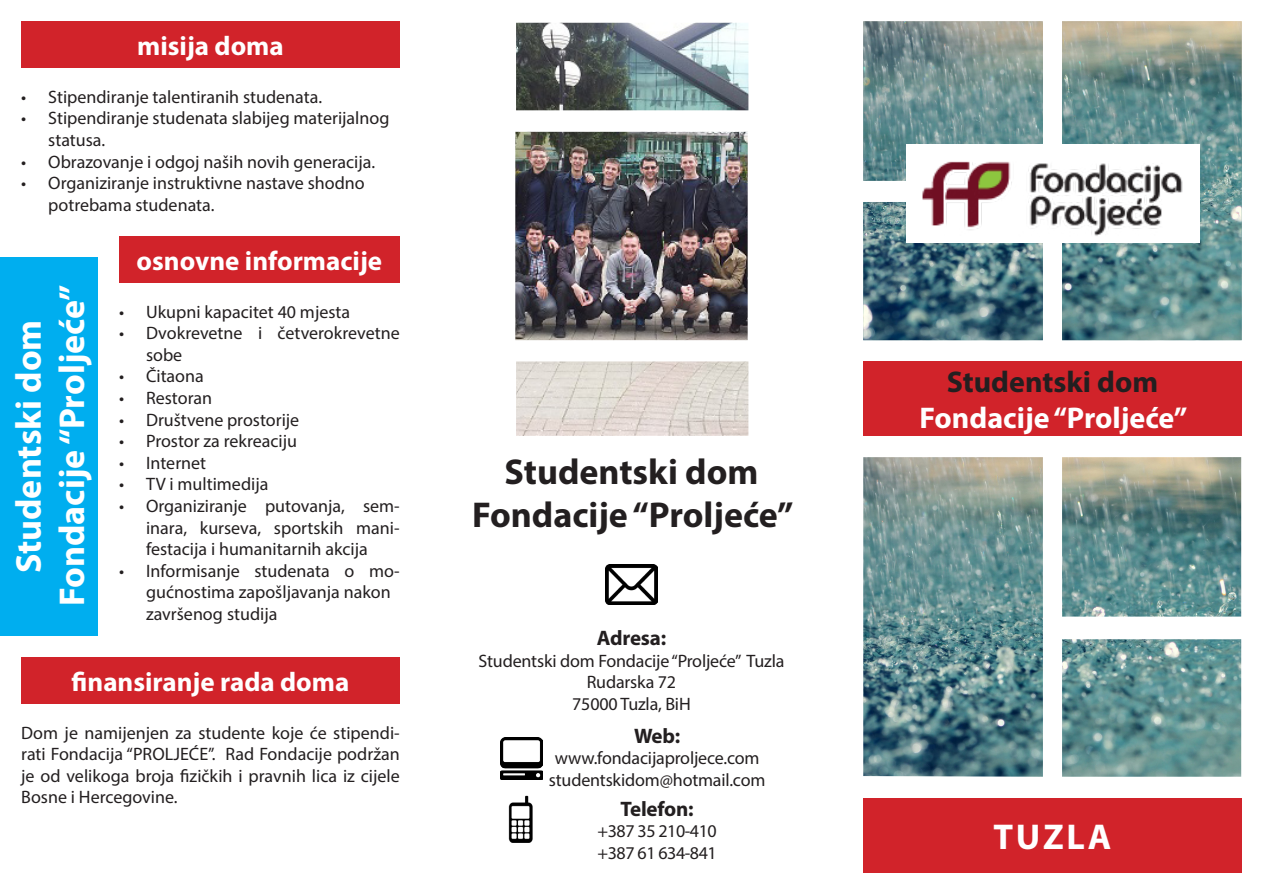
<style>
.page{position:relative;width:1263px;height:893px;background:#fff}
.page>*{position:absolute;margin:0;border:0;box-sizing:border-box;transform-origin:0 0}
.t1{font:700 36px "Myriad Pro";color:#fff}
.t2{font:700 36px "Myriad Pro";color:#231f20}
.t3{font:700 30px "Myriad Pro";color:#fff}
.t4{font:700 30px "Myriad Pro";color:#231f20}
.t5{font:700 27px "Myriad Pro";color:#fff}
.t6{font:700 21px "Myriad Pro";letter-spacing:-.01em;color:#231f20}
.t7{font:18px/21.6px "Myriad Pro";color:#231f20}
.t8{font:18px "Myriad Pro";letter-spacing:-.025em;color:#231f20}
</style>
<div class="page">
<div style="left:0;top:257px;width:98px;height:379px;background:#00aeef"></div>
<div style="left:21px;top:21px;width:379px;height:47px;background:#d1232a"></div>
<div style="left:119px;top:236px;width:281px;height:47px;background:#d1232a"></div>
<div style="left:21px;top:657px;width:379px;height:47px;background:#d1232a"></div>
<div style="left:863px;top:361px;width:379px;height:75px;background:#d1232a"></div>
<div style="left:863px;top:798px;width:379px;height:74px;background:#d1232a"></div>
<img style="left:605px;top:565px;width:53px;height:40px">
<img style="left:500px;top:737px;width:43px;height:43px">
<img style="left:508px;top:795px;width:25px;height:48px">
<img style="left:863px;top:21px;width:379px;height:319px">
<div style="left:907px;top:144px;width:293px;height:98px;background:#fff"></div>
<img style="left:922px;top:161px;width:261px;height:75px">
<img style="left:515px;top:23px;width:233px;height:413px">
<img style="left:863px;top:457px;width:378px;height:320px">
<p class="t5" style="left:137px;top:28px;width:148px">misija doma</p>
<p class="t7" style="left:21px;top:86px;width:302px">• Stipendiranje talentiranih studenata.</p>
<p class="t7" style="left:48px;top:107px;width:343px;text-indent:-27px">• Stipendiranje studenata slabijeg materijalnog statusa.</p>
<p class="t7" style="left:21px;top:150px;width:355px">• Obrazovanje i odgoj naših novih generacija.</p>
<p class="t7" style="left:48px;top:172px;width:318px;text-indent:-27px">• Organiziranje instruktivne nastave shodno potrebama studenata.</p>
<p class="t1" style="left:5px;top:573px;width:255px;rotate:-90deg">Studentski dom</p>
<p class="t1" style="left:48px;top:606px;width:323px;rotate:-90deg">Fondacije “Proljeće”</p>
<p class="t5" style="left:137px;top:243px;width:247px">osnovne informacije</p>
<p class="t7" style="left:119px;top:300px;width:233px">• Ukupni kapacitet 40 mjesta</p>
<p class="t7" style="left:146px;top:322px;width:255px;text-indent:-27px">• Dvokrevetne i četverokrevetne sobe</p>
<p class="t7" style="left:119px;top:365px;width:86px">• Čitaona</p>
<p class="t7" style="left:119px;top:387px;width:95px">• Restoran</p>
<p class="t7" style="left:119px;top:408px;width:182px">• Društvene prostorije</p>
<p class="t7" style="left:119px;top:430px;width:180px">• Prostor za rekreaciju</p>
<p class="t7" style="left:119px;top:452px;width:89px">• Internet</p>
<p class="t7" style="left:119px;top:473px;width:151px">• TV i multimedija</p>
<p class="t7" style="left:146px;top:495px;width:255px;text-align:justify;text-indent:-27px">• Organiziranje putovanja, sem&shy;inara, kurseva, sportskih mani&shy;festacija i humanitarnih akcija</p>
<p class="t7" style="left:146px;top:560px;width:255px;text-indent:-27px">• Informisanje studenata o mo&shy;gućnostima zapošljavanja nakon završenog studija</p>
<p class="t5" style="left:72px;top:664px;width:279px">finansiranje rada doma</p>
<p class="t7" style="left:21px;top:721px;width:380px;text-align:justify">Dom je namijenjen za studente koje će stipendi&shy;rati Fondacija “PROLJEĆE”. Rad Fondacije podržan je od velikoga broja fizičkih i pravnih lica iz cijele Bosne i Hercegovine.</p>
<p class="t2" style="left:505px;top:448px;width:255px">Studentski dom</p>
<p class="t2" style="left:472px;top:492px;width:323px">Fondacije “Proljeće”</p>
<p class="t6" style="left:597px;top:624px;width:71px">Adresa:</p>
<p class="t7" style="left:478px;top:650px;width:307px">Studentski dom Fondacije“Proljeće” Tuzla</p>
<p class="t7" style="left:587px;top:671px;width:91px">Rudarska 72</p>
<p class="t7" style="left:572px;top:693px;width:120px">75000 Tuzla, BiH</p>
<p class="t6" style="left:634px;top:722px;width:48px">Web:</p>
<p class="t7" style="left:555px;top:747px;width:206px">www.fondacijaproljece.com</p>
<p class="t7" style="left:549px;top:769px;width:218px">studentskidom@hotmail.com</p>
<p class="t6" style="left:621px;top:795px;width:75px">Telefon:</p>
<p class="t8" style="left:598px;top:820px;width:121px">+387 35 210-410</p>
<p class="t8" style="left:598px;top:842px;width:121px">+387 61 634-841</p>
<p class="t4" style="left:947px;top:362px;width:213px">Studentski dom</p>
<p class="t3" style="left:919px;top:398px;width:269px">Fondacije “Proljeće”</p>
<p class="t1" style="left:993px;top:813px;width:120px">TUZLA</p>
</div>
